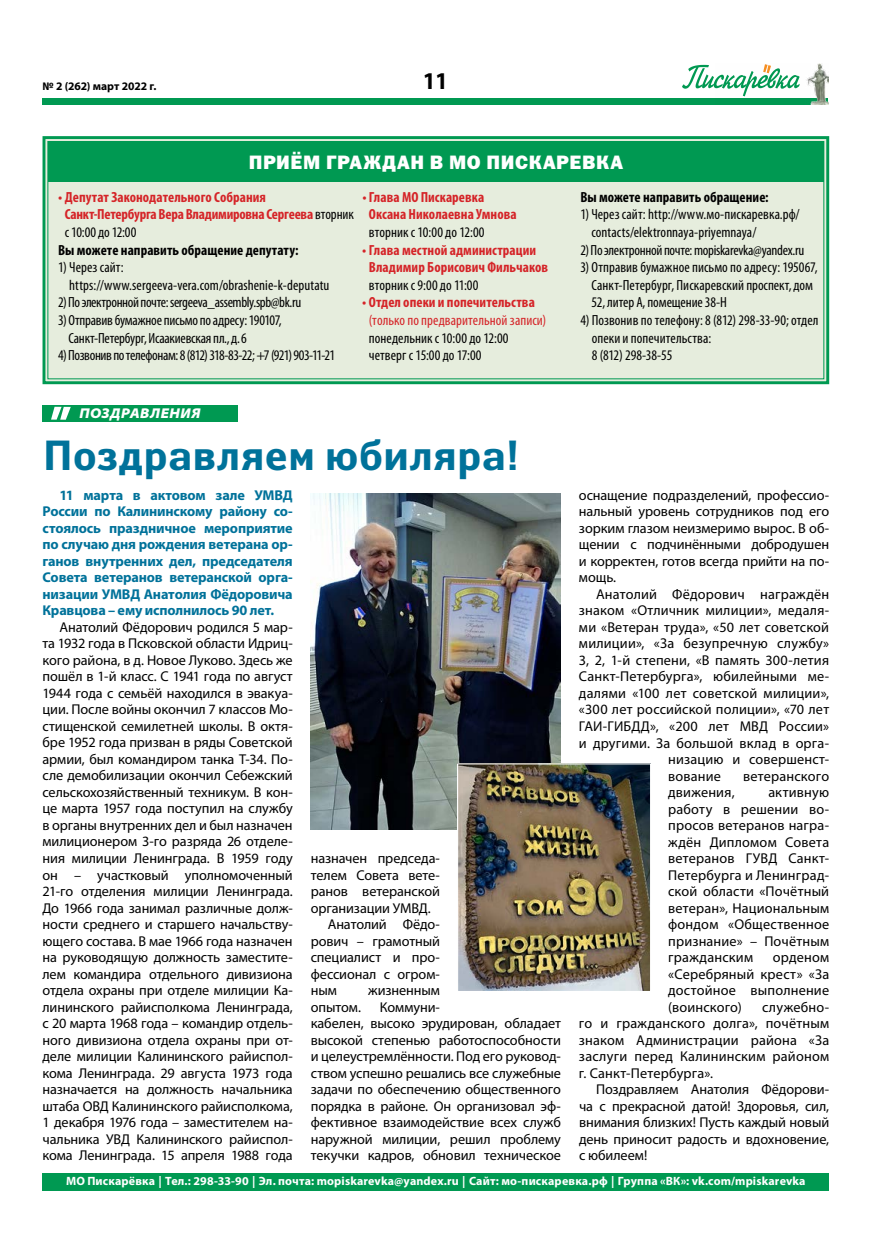
<style>
.page{position:relative;width:893px;height:1255px;background:#fff}
.page>*{position:absolute;margin:0;border:0;box-sizing:border-box;transform-origin:0 0}
.t1{font:700 42px "Yanus C";letter-spacing:-.005em;color:#00729a}
.t2{font:700 24.15px "Myriad Pro";color:#000}
.t3{font:19.5px "Franklin Gothic Heavy C";letter-spacing:.03em;color:#fff}
.t4{font:condensed 14.7px/17.7px "Myriad Pro";color:#000}
.t5{font:700 condensed 14.7px/17.7px "Myriad Pro";letter-spacing:.005em;color:#d52428}
.t6{font:700 condensed 14.7px "Myriad Pro";letter-spacing:.005em;color:#000}
.t7{font:condensed 14.7px "Myriad Pro";letter-spacing:-.03em;color:#000}
.t8{font:condensed 14.7px "Myriad Pro";letter-spacing:-.025em;color:#000}
.t9{font:condensed 14.7px "Myriad Pro";letter-spacing:-.02em;color:#000}
.t10{font:condensed 14.7px "Myriad Pro";letter-spacing:.005em;color:#d52428}
.t11{font:14.25px/16.5px "Myriad Pro";color:#000;text-align:justify}
.t12{font:700 14.25px/16.5px "Myriad Pro";letter-spacing:-.01em;color:#00729a;text-align:justify}
.t13{font:italic 900 semi-expanded 14.25px "Myriad Pro";letter-spacing:.035em;color:#fff}
.t14{font:700 12px "Myriad Pro";letter-spacing:.015em;color:#fff}
.t15{font:700 11.55px "Myriad Pro";letter-spacing:-.005em;color:#000}
.s1{font-weight:400;color:#000}
</style>
<div class="page">
<div style="left:43px;top:98px;width:785px;height:7px;background:#009952"></div>
<svg style="left:682px;top:64px;width:34px;height:25px"></svg>
<img style="left:716px;top:64px;width:112px;height:41px">
<div style="left:43px;top:1173px;width:786px;height:17px;background:#009952"></div>
<div style="left:43px;top:405px;width:195px;height:16px;background:#009952"></div>
<svg style="left:51px;top:407px;width:20px;height:12px"></svg>
<img style="left:310px;top:493px;width:251px;height:336px">
<img style="left:459px;top:765px;width:190px;height:225px">
<div style="left:457px;top:763px;width:194px;height:229px;border:1px solid #fff"></div>
<div style="left:42px;top:136px;width:788px;height:249px;background:#e6eddd"></div>
<div style="left:48px;top:142px;width:776px;height:40px;background:#009952"></div>
<p class="t15" style="left:43px;top:78px;width:115px">№ 2 (262) март 2022 г.</p>
<h2 class="t2" style="left:423px;top:65px;width:27px">11</h2>
<h3 class="t3" style="left:249px;top:151px;width:376px">ПРИЁМ ГРАЖДАН В МО ПИСКАРЕВКА</h3>
<p class="t5" style="left:65px;top:187px;width:290px;text-indent:-7px">• Депутат Законодательного Собрания<br>Санкт-Петербурга Вера Владимировна Сергеева <span class="s1">вторник с 10:00 до 12:00</span></p>
<p class="t6" style="left:58px;top:240px;width:242px">Вы можете направить обращение депутату:</p>
<p class="t4" style="left:69px;top:258px;width:262px;text-indent:-11px">1) Через сайт: https://www.sergeeva-vera.com/obrashenie-k-deputatu</p>
<p class="t8" style="left:58px;top:294px;width:245px">2) По электронной почте: sergeeva_assembly.spb@bk.ru</p>
<p class="t4" style="left:69px;top:311px;width:215px;text-indent:-10px">3) Отправив бумажное письмо по адресу: 190107,<br>Санкт-Петербург, Исаакиевская пл., д.6</p>
<p class="t7" style="left:58px;top:347px;width:278px">4) Позвонив по телефонам: 8 (812) 318-83-22; +7 (921) 903-11-21</p>
<p class="t6" style="left:580px;top:187px;width:190px">Вы можете направить обращение:</p>
<p class="t4" style="left:591px;top:205px;width:210px;text-indent:-11px">1) Через сайт: http://www.мо-пискаревка.рф/ contacts/elektronnaya-priyemnaya/</p>
<p class="t9" style="left:580px;top:241px;width:226px">2) По электронной почте: mopiskarevka@yandex.ru</p>
<p class="t4" style="left:592px;top:258px;width:228px;text-indent:-11px">3) Отправив бумажное письмо по адресу: 195067,<br>Санкт-Петербург, Пискаревский проспект, дом<br>52, литер А, помещение 38-Н</p>
<p class="t4" style="left:592px;top:311px;width:228px;text-indent:-11px">4) Позвонив по телефону: 8 (812) 298-33-90; отдел опеки и попечительства:<br>8 (812) 298-38-55</p>
<p class="t5" style="left:369px;top:187px;width:149px;text-indent:-7px">• Глава МО Пискаревка<br>Оксана Николаевна Умнова</p>
<p class="t4" style="left:369px;top:223px;width:117px">вторник с 10:00 до 12:00</p>
<p class="t5" style="left:369px;top:240px;width:181px;text-indent:-7px">• Глава местной администрации<br>Владимир Борисович Фильчаков</p>
<p class="t4" style="left:369px;top:276px;width:111px">вторник с 9:00 до 11:00</p>
<p class="t5" style="left:362px;top:293px;width:174px">• Отдел опеки и попечительства</p>
<p class="t10" style="left:369px;top:311px;width:179px">(только по предварительной записи)</p>
<p class="t4" style="left:369px;top:329px;width:141px">понедельник с 10:00 до 12:00 четверг с 15:00 до 17:00</p>
<p class="t13" style="left:79px;top:404px;width:122px">ПОЗДРАВЛЕНИЯ</p>
<h1 class="t1" style="left:43px;top:431px;width:479px">Поздравляем юбиляра!</h1>
<p class="t12" style="left:43px;top:486px;width:252px;text-indent:17px">11 марта в актовом зале УМВД России по Калининскому району со&shy;стоялось праздничное мероприятие по случаю дня рождения ветерана ор&shy;ганов внутренних дел, председателя Совета ветеранов ветеранской орга&shy;низации УМВД Анатолия Фёдоровича Кравцова – ему исполнилось 90 лет.</p>
<p class="t11" style="left:43px;top:618px;width:252px;text-indent:17px">Анатолий Фёдорович родился 5 мар‑ та 1932 года в Псковской области Идриц‑ кого района, в д. Новое Луково. Здесь же пошёл в 1-й класс. С 1941 года по август 1944 года с семьёй находился в эвакуа‑ ции. После войны окончил 7 классов Мо‑ стищенской семилетней школы. В октя‑ бре 1952 года призван в ряды Советской армии, был командиром танка Т‑34. По‑ сле демобилизации окончил Себежский сельскохозяйственный техникум. В кон‑ це марта 1957 года поступил на службу в органы внутренних дел и был назначен милиционером 3-го разряда 26 отделе‑ ния милиции Ленинграда. В 1959 году он – участковый уполномоченный 21-го отделения милиции Ленинграда.<br>До 1966 года занимал различные долж‑ ности среднего и старшего начальству‑ ющего состава. В мае 1966 года назначен на руководящую должность заместите‑ лем командира отдельного дивизиона отдела охраны при отделе милиции Ка‑ лининского райисполкома Ленинграда, с 20 марта 1968 года – командир отдель‑ ного дивизиона отдела охраны при от‑ деле милиции Калининского райиспол‑ кома Ленинграда. 29 августа 1973 года назначается на должность начальника штаба ОВД Калининского райисполкома, 1 декабря 1976 года – заместителем на‑ чальника УВД Калининского райиспол‑ кома Ленинграда. 15 апреля 1988 года</p>
<p class="t11" style="left:311px;top:849px;width:131px">назначен председа‑</p>
<p class="t11" style="left:311px;top:866px;width:131px">телем Совета вете‑</p>
<p class="t11" style="left:311px;top:882px;width:131px">ранов ветеранской</p>
<p class="t11" style="left:311px;top:899px;width:122px">организации УМВД.</p>
<p class="t11" style="left:328px;top:915px;width:114px">Анатолий Фёдо‑</p>
<p class="t11" style="left:311px;top:932px;width:131px">рович – грамотный</p>
<p class="t11" style="left:311px;top:948px;width:131px">специалист и про‑</p>
<p class="t11" style="left:311px;top:965px;width:131px">фессионал с огром‑</p>
<p class="t11" style="left:311px;top:981px;width:28px">ным</p>
<p class="t11" style="left:368px;top:981px;width:73px">жизненным</p>
<p class="t11" style="left:311px;top:998px;width:52px">опытом.</p>
<p class="t11" style="left:311px;top:998px;width:252px;text-align:left;text-indent:69px">Коммуни‑<br>кабелен, высоко эрудирован, обладает высокой степенью работоспособности и целеустремлённости. Под его руковод‑ ством успешно решались все служебные задачи по обеспечению общественного порядка в районе. Он организовал эф‑ фективное взаимодействие всех служб наружной милиции, решил проблему текучки кадров, обновил техническое</p>
<p class="t11" style="left:579px;top:486px;width:252px">оснащение подразделений, профессио&shy;нальный уровень сотрудников под его зорким глазом неизмеримо вырос. В об‑ щении с подчинёнными добродушен и корректен, готов всегда прийти на по‑ мощь.</p>
<p class="t11" style="left:596px;top:585px;width:235px">Анатолий Фёдорович награждён</p>
<p class="t11" style="left:579px;top:602px;width:252px">знаком «Отличник милиции», медаля‑</p>
<p class="t11" style="left:579px;top:618px;width:252px">ми «Ветеран труда», «50 лет советской</p>
<p class="t11" style="left:579px;top:635px;width:252px">милиции», «За безупречную службу»</p>
<p class="t11" style="left:579px;top:651px;width:252px">3, 2, 1-й степени, «В память 300-летия</p>
<p class="t11" style="left:579px;top:668px;width:252px">Санкт-Петербурга», юбилейными ме‑</p>
<p class="t11" style="left:579px;top:684px;width:252px">далями «100 лет советской милиции»,</p>
<p class="t11" style="left:579px;top:701px;width:252px">«300 лет российской полиции», «70 лет</p>
<p class="t11" style="left:579px;top:717px;width:252px">ГАИ-ГИБДД», «200 лет МВД России»</p>
<p class="t11" style="left:579px;top:734px;width:252px">и другими. За большой вклад в орга‑</p>
<p class="t11" style="left:668px;top:750px;width:163px">низацию и совершенст‑</p>
<p class="t11" style="left:668px;top:767px;width:54px">вование</p>
<p class="t11" style="left:743px;top:767px;width:88px">ветеранского</p>
<p class="t11" style="left:668px;top:783px;width:68px">движения,</p>
<p class="t11" style="left:668px;top:783px;width:163px;text-indent:100px">активную работу в решении во‑ просов ветеранов награ‑ ждён Дипломом Совета ветеранов ГУВД Санкт-Петербурга и Ленинград‑ ской области «Почётный ветеран», Национальным фондом «Общественное признание» – Почётным гражданским</p>
<p class="t11" style="left:668px;top:948px;width:163px;text-indent:105px">орденом «Серебряный крест» «За достойное выполнение (воинского)</p>
<p class="t11" style="left:579px;top:998px;width:252px;text-indent:183px">служебно‑ го и гражданского долга», почётным знаком Администрации района «За заслуги перед Калининским районом г. Санкт-Петербурга».</p>
<p class="t11" style="left:579px;top:1080px;width:252px;text-indent:17px">Поздравляем Анатолия Фёдорови‑ ча с прекрасной датой! Здоровья, сил, внимания близких! Пусть каждый новый день приносит радость и вдохновение, с юбилеем!</p>
<p class="t14" style="left:66px;top:1173px;width:741px">МО Пискарёвка | Тел.: 298-33-90 | Эл. почта: mopiskarevka@yandex.ru | Сайт: мo-пискаревка.рф | Группа «ВК»: vk.com/mpiskarevka</p>
</div>
